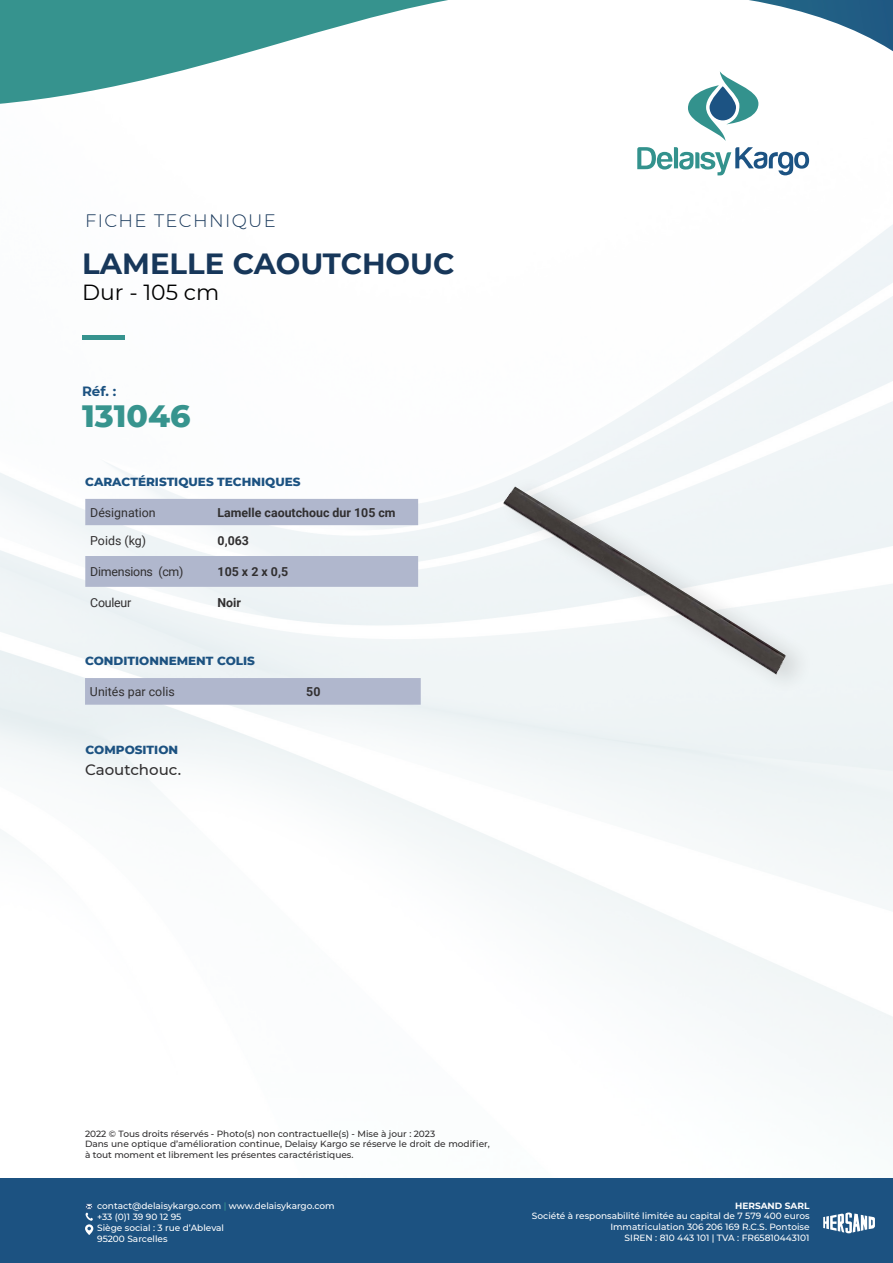
<style>
.page{position:relative;width:893px;height:1263px;background:#fff}
.page>*{position:absolute;margin:0;border:0;box-sizing:border-box;transform-origin:0 0}
.t1{font:800 31.5px "Montserrat";color:#37948e}
.Jost__SemiBold_Size_100pt_Lea_120pt_Left{font:700 29.1px "Montserrat";color:#17375a}
.Jost__SemiBold_Size_100pt_Lea_120pt_Left-2{font:21.9px "Montserrat";color:#000}
.t2{font:300 18px "Montserrat";letter-spacing:.075em;color:#17375a}
.t3{font:500 15px "Montserrat";color:#312f30}
.t4{font:700 13.5px "Montserrat";color:#1c5281}
.t5{font:700 12.3px "Roboto";color:#312f30}
.t6{font:12.3px "Roboto";color:#312f30}
.t7{font:12.3px "Roboto";letter-spacing:-.02em;color:#312f30}
.t8{font:800 12px "Montserrat";color:#1c5281}
.t9{font:500 9px/10.8px "Montserrat";color:#fff}
.t10{font:500 9px/10.8px "Montserrat";color:#312f30}
.t11{font:700 9px "Montserrat";color:#fff}
.s1{color:#37948e}
</style>
<div class="page">
<img style="left:0;top:159px;width:893px;height:939px">
<div style="left:0;top:1178px;width:893px;height:85px;background:#1c5281"></div>
<svg style="left:85px;top:1203px;width:8px;height:18px"></svg>
<svg style="left:85px;top:1224px;width:8px;height:11px"></svg>
<svg style="left:87px;top:1227px;width:4px;height:3px"></svg>
<svg style="left:823px;top:1212px;width:52px;height:21px"></svg>
<svg style="left:0;top:0;width:893px;height:107px"></svg>
<svg style="left:688px;top:71px;width:70px;height:70px"></svg>
<svg style="left:637px;top:147px;width:172px;height:29px"></svg>
<div style="left:82px;top:335px;width:42px;height:5px;background:#36938e"></div>
<div style="left:85px;top:678px;width:336px;height:27px;background:#b0b7cd"></div>
<div style="left:498px;top:474px;width:317px;height:222px;background:#231f20;opacity:.15"></div>
<img style="left:503px;top:486px;width:284px;height:190px">
<svg style="left:85px;top:499px;width:333px;height:88px"></svg>
<h3 class="t2" style="left:85px;top:208px;width:192px">FICHE TECHNIQUE</h3>
<p class="Jost__SemiBold_Size_100pt_Lea_120pt_Left" style="left:82px;top:242px;width:374px">LAMELLE CAOUTCHOUC</p>
<p class="Jost__SemiBold_Size_100pt_Lea_120pt_Left-2" style="left:82px;top:277px;width:139px">Dur - 105 cm</p>
<p class="t4" style="left:82px;top:382px;width:36px">Réf. :</p>
<p class="t1" style="left:82px;top:392px;width:110px">131046</p>
<p class="t8" style="left:85px;top:473px;width:217px">CARACTÉRISTIQUES TECHNIQUES</p>
<p class="t6" style="left:90px;top:504px;width:67px">Désignation</p>
<p class="t5" style="left:218px;top:504px;width:180px">Lamelle caoutchouc dur 105 cm</p>
<p class="t6" style="left:90px;top:532px;width:57px">Poids (kg)</p>
<p class="t5" style="left:218px;top:532px;width:33px">0,063</p>
<p class="t7" style="left:90px;top:563px;width:95px">Dimensions (cm)</p>
<p class="t5" style="left:218px;top:563px;width:72px">105 x 2 x 0,5</p>
<p class="t7" style="left:90px;top:594px;width:43px">Couleur</p>
<p class="t5" style="left:218px;top:594px;width:25px">Noir</p>
<p class="t8" style="left:85px;top:652px;width:172px">CONDITIONNEMENT COLIS</p>
<p class="t6" style="left:90px;top:683px;width:86px">Unités par colis</p>
<p class="t5" style="left:306px;top:683px;width:16px">50</p>
<p class="t8" style="left:86px;top:741px;width:94px">COMPOSITION</p>
<p class="t3" style="left:85px;top:759px;width:98px">Caoutchouc.</p>
<p class="t10" style="left:85px;top:1128px;width:406px">2022 © Tous droits réservés - Photo(s) non contractuelle(s) - Mise à jour : 2023<br>Dans une optique d’amélioration continue, Delaisy Kargo se réserve le droit de modifier, à tout moment et librement les présentes caractéristiques.</p>
<p class="t9" style="left:97px;top:1199px;width:239px;line-height:11.7px">contact@delaisykargo.com <span class="s1">|</span> www.delaisykargo.com +33 (0)1 39 90 12 95</p>
<p class="t9" style="left:97px;top:1222px;width:128px">Siège social : 3 rue d’Ableval<br>95200 Sarcelles</p>
<p class="t11" style="left:735px;top:1199px;width:76px">HERSAND SARL</p>
<p class="t9" style="left:532px;top:1210px;width:279px;text-align:right">Société à responsabilité limitée au capital de 7 579 400 euros<br>Immatriculation 306 206 169 R.C.S. Pontoise<br>SIREN : 810 443 101 | TVA : FR65810443101</p>
</div>
